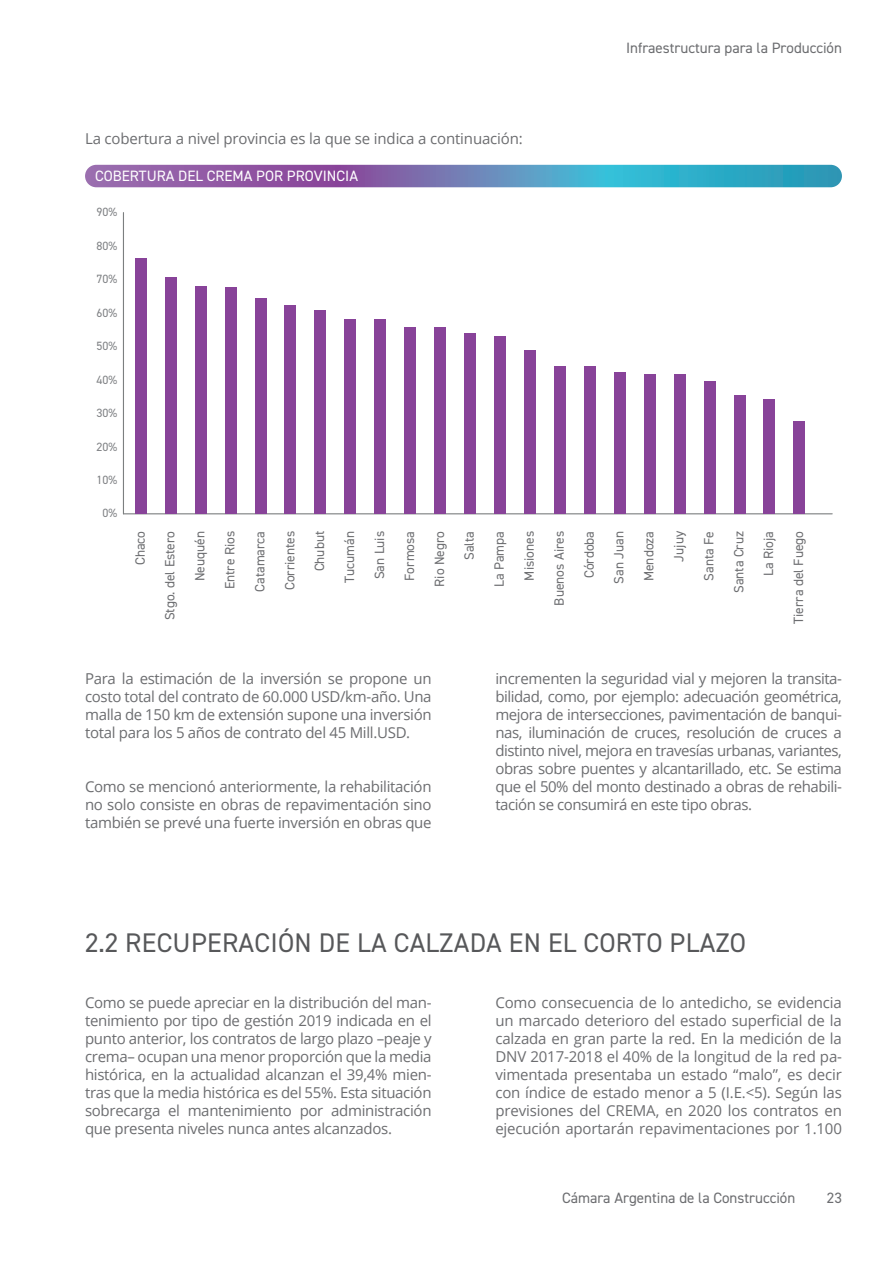
<style>
.page{position:relative;width:893px;height:1263px;background:#fff}
.page>*{position:absolute;margin:0;border:0;box-sizing:border-box;transform-origin:0 0}
.t1{font:27px "DIN2014";letter-spacing:.01em;color:#57585a}
.t2{font:15px/18px "Open Sans";letter-spacing:-.02em;color:#6c6d70;text-align:justify}
.t3{font:15px "DIN2014";color:#6c6d70}
.t4{font:15px "DIN2014";color:#fff}
.t5{font:13.5px "DIN2014";color:#6c6d70}
.t6{font:12px "DIN2014";color:#808285}
</style>
<div class="page">
<svg style="left:85px;top:165px;width:757px;height:22px;background:#6481b6"></svg>
<hr style="left:123px;top:213px;width:1px;height:301px;background:#7c7f80">
<hr style="left:123px;top:513px;width:709px;height:1px;background:#7c7f80">
<div style="left:554px;top:367px;width:11px;height:147px;background:#884399"></div>
<div style="left:584px;top:367px;width:11px;height:147px;background:#884399"></div>
<div style="left:614px;top:372px;width:11px;height:142px;background:#884399"></div>
<div style="left:644px;top:374px;width:11px;height:140px;background:#884399"></div>
<div style="left:674px;top:374px;width:11px;height:140px;background:#884399"></div>
<div style="left:704px;top:381px;width:11px;height:133px;background:#884399"></div>
<div style="left:734px;top:395px;width:11px;height:119px;background:#884399"></div>
<div style="left:764px;top:400px;width:11px;height:114px;background:#884399"></div>
<div style="left:794px;top:421px;width:11px;height:93px;background:#884399"></div>
<div style="left:285px;top:305px;width:11px;height:209px;background:#884399"></div>
<div style="left:315px;top:310px;width:11px;height:204px;background:#884399"></div>
<div style="left:345px;top:320px;width:11px;height:194px;background:#884399"></div>
<div style="left:375px;top:320px;width:11px;height:194px;background:#884399"></div>
<div style="left:405px;top:327px;width:11px;height:187px;background:#884399"></div>
<div style="left:435px;top:327px;width:11px;height:187px;background:#884399"></div>
<div style="left:464px;top:334px;width:12px;height:180px;background:#884399"></div>
<div style="left:494px;top:336px;width:12px;height:178px;background:#884399"></div>
<div style="left:524px;top:350px;width:12px;height:164px;background:#884399"></div>
<div style="left:135px;top:258px;width:11px;height:256px;background:#884399"></div>
<div style="left:165px;top:277px;width:11px;height:237px;background:#884399"></div>
<div style="left:195px;top:286px;width:11px;height:228px;background:#884399"></div>
<div style="left:225px;top:287px;width:11px;height:227px;background:#884399"></div>
<div style="left:255px;top:298px;width:11px;height:216px;background:#884399"></div>
<p class="t2" style="left:85px;top:129px;width:439px">La cobertura a nivel provincia es la que se indica a continuación:</p>
<p class="t4" style="left:95px;top:166px;width:264px">COBERTURA DEL CREMA POR PROVINCIA</p>
<p class="t6" style="left:97px;top:205px;width:22px">90%</p>
<p class="t6" style="left:97px;top:238px;width:22px">80%</p>
<p class="t6" style="left:97px;top:271px;width:22px">70%</p>
<p class="t6" style="left:97px;top:305px;width:22px">60%</p>
<p class="t6" style="left:97px;top:338px;width:22px">50%</p>
<p class="t6" style="left:97px;top:372px;width:22px">40%</p>
<p class="t6" style="left:97px;top:405px;width:22px">30%</p>
<p class="t6" style="left:97px;top:439px;width:22px">20%</p>
<p class="t6" style="left:97px;top:472px;width:22px">10%</p>
<p class="t6" style="left:103px;top:506px;width:16px">0%</p>
<p class="t3" style="left:626px;top:38px;width:217px">Infraestructura para la Producción</p>
<p class="t5" style="left:670px;top:561px;width:32px;rotate:-90deg">Jujuy</p>
<p class="t5" style="left:311px;top:571px;width:42px;rotate:-90deg">Chubut</p>
<p class="t5" style="left:371px;top:579px;width:50px;rotate:-90deg">San Luis</p>
<p class="t5" style="left:760px;top:576px;width:46px;rotate:-90deg">La Rioja</p>
<p class="t5" style="left:132px;top:565px;width:36px;rotate:-90deg">Chaco</p>
<p class="t5" style="left:251px;top:592px;width:62px;rotate:-90deg">Catamarca</p>
<p class="t5" style="left:730px;top:593px;width:63px;rotate:-90deg">Santa Cruz</p>
<p class="t5" style="left:162px;top:620px;width:91px;rotate:-90deg">Stgo. del Estero</p>
<p class="t5" style="left:431px;top:587px;width:57px;rotate:-90deg">Rio Negro</p>
<p class="t5" style="left:790px;top:624px;width:94px;rotate:-90deg">Tierra del Fuego</p>
<p class="t5" style="left:221px;top:589px;width:60px;rotate:-90deg">Entre Rios</p>
<p class="t5" style="left:551px;top:605px;width:76px;rotate:-90deg">Buenos Aires</p>
<p class="t5" style="left:191px;top:581px;width:52px;rotate:-90deg">Neuquén</p>
<p class="t5" style="left:491px;top:587px;width:57px;rotate:-90deg">La Pampa</p>
<p class="t5" style="left:521px;top:581px;width:51px;rotate:-90deg">Misiones</p>
<p class="t5" style="left:581px;top:578px;width:49px;rotate:-90deg">Córdoba</p>
<p class="t5" style="left:611px;top:583px;width:54px;rotate:-90deg">San Juan</p>
<p class="t5" style="left:640px;top:581px;width:52px;rotate:-90deg">Mendoza</p>
<p class="t5" style="left:700px;top:580px;width:51px;rotate:-90deg">Santa Fe</p>
<p class="t5" style="left:281px;top:590px;width:61px;rotate:-90deg">Corrientes</p>
<p class="t5" style="left:341px;top:583px;width:53px;rotate:-90deg">Tucumán</p>
<p class="t5" style="left:401px;top:581px;width:51px;rotate:-90deg">Formosa</p>
<p class="t5" style="left:461px;top:560px;width:30px;rotate:-90deg">Salta</p>
<p class="t2" style="left:85px;top:669px;width:348px">Para la estimación de la inversión se propone un costo total del contrato de 60.000 USD/km-año. Una malla de 150 km de extensión supone una inversión total para los 5 años de contrato del 45 Mill.USD.</p>
<p class="t2" style="left:85px;top:777px;width:348px">Como se mencionó anteriormente, la rehabilitación no solo consiste en obras de repavimentación sino también se prevé una fuerte inversión en obras que</p>
<p class="t2" style="left:495px;top:669px;width:348px">incrementen la seguridad vial y mejoren la transita&shy;bilidad, como, por ejemplo: adecuación geométrica, mejora de intersecciones, pavimentación de banqui&shy;nas, iluminación de cruces, resolución de cruces a distinto nivel, mejora en travesías urbanas, variantes, obras sobre puentes y alcantarillado, etc. Se estima que el 50% del monto destinado a obras de rehabili&shy;tación se consumirá en este tipo obras.</p>
<h1 class="t1" style="left:85px;top:926px;width:662px">2.2 RECUPERACIÓN DE LA CALZADA EN EL CORTO PLAZO</h1>
<p class="t2" style="left:85px;top:993px;width:348px">Como se puede apreciar en la distribución del man&shy;tenimiento por tipo de gestión 2019 indicada en el punto anterior, los contratos de largo plazo –peaje y crema– ocupan una menor proporción que la media histórica, en la actualidad alcanzan el 39,4% mien&shy;tras que la media histórica es del 55%. Esta situación sobrecarga el mantenimiento por administración que presenta niveles nunca antes alcanzados.</p>
<p class="t2" style="left:495px;top:993px;width:348px">Como consecuencia de lo antedicho, se evidencia un marcado deterioro del estado superficial de la calzada en gran parte la red. En la medición de la DNV 2017-2018 el 40% de la longitud de la red pa&shy;vimentada presentaba un estado “malo”, es decir con índice de estado menor a 5 (I.E.&lt;5). Según las previsiones del CREMA, en 2020 los contratos en ejecución aportarán repavimentaciones por 1.100</p>
<p class="t3" style="left:562px;top:1188px;width:235px">Cámara Argentina de la Construcción</p>
<p class="t3" style="left:827px;top:1188px;width:16px">23</p>
</div>
